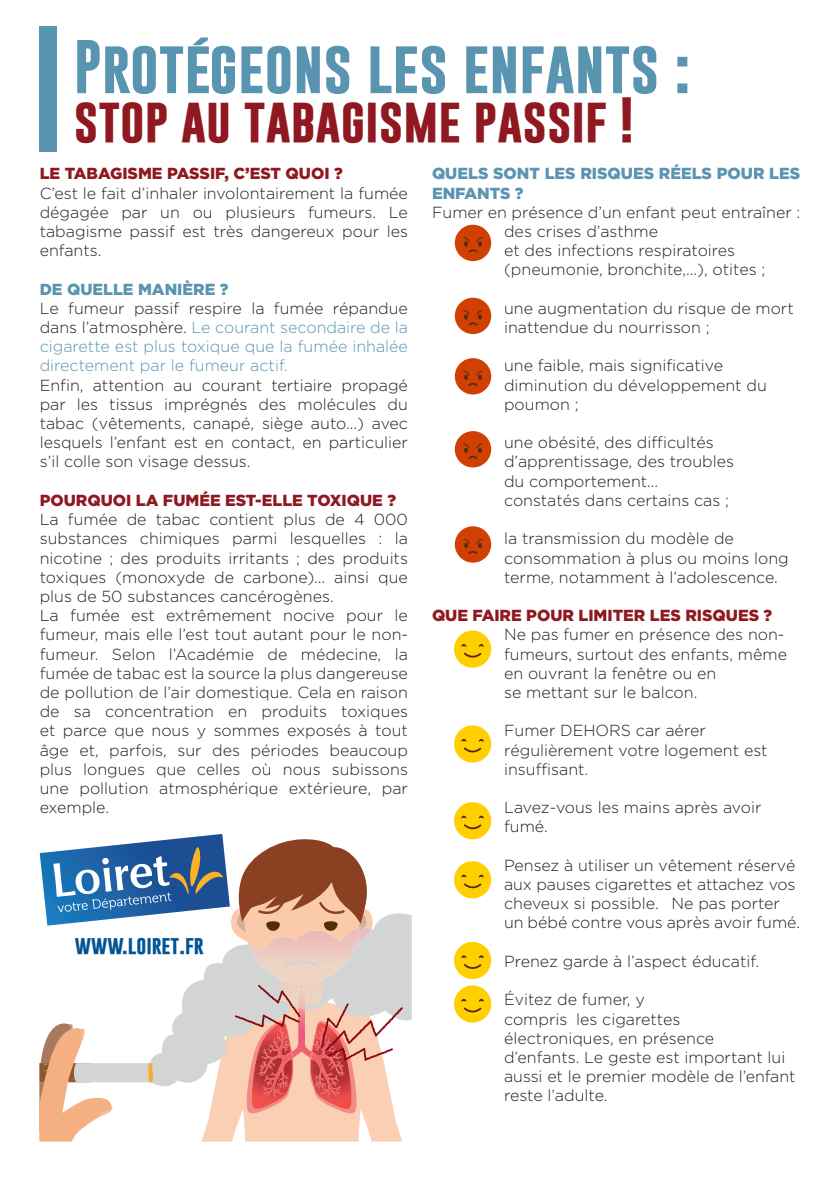
<style>
.page{position:relative;width:840px;height:1191px;background:#fff}
.page>*{position:absolute;margin:0;border:0;box-sizing:border-box;transform-origin:0 0}
.TITRE_MOT_BIG{font:700 54.4px "Gobold";color:#5994b1}
.TITRE_MOT_BIG-2{font:700 46.2px "Gobold";color:#901820}
.t1{font:700 18.8px "Gobold";color:#005495}
.t2{font:300 16px/19.2px "Gotham";color:#231f20}
.t3{font:300 16px/19.2px "Gotham";color:#5994b1;text-align:justify}
.t4{font:900 16px "Gotham";color:#901820}
.t5{font:900 16px/19.2px "Gotham";color:#5994b1}
.s1{color:#231f20}
</style>
<div class="page">
<svg style="left:153px;top:913px;width:258px;height:173px"></svg>
<img style="left:248px;top:951px;width:110px;height:33px">
<svg style="left:283px;top:960px;width:36px;height:7px"></svg>
<svg style="left:39px;top:1023px;width:114px;height:118px"></svg>
<svg style="left:181px;top:984px;width:230px;height:157px;background:#e8bdb3"></svg>
<div style="left:40px;top:27px;width:17px;height:125px;background:#5994b1"></div>
<div style="left:454px;top:225px;width:37px;height:36px;background:#d14003;border-radius:50%"></div>
<svg style="left:463px;top:237px;width:19px;height:16px"></svg>
<div style="left:454px;top:298px;width:37px;height:36px;background:#d14003;border-radius:50%"></div>
<svg style="left:463px;top:310px;width:19px;height:15px"></svg>
<div style="left:454px;top:358px;width:37px;height:36px;background:#d14003;border-radius:50%"></div>
<svg style="left:463px;top:371px;width:19px;height:15px"></svg>
<div style="left:454px;top:431px;width:37px;height:36px;background:#d14003;border-radius:50%"></div>
<svg style="left:463px;top:443px;width:19px;height:16px"></svg>
<div style="left:454px;top:630px;width:37px;height:37px;background:#ffcf00;border-radius:50%"></div>
<svg style="left:461px;top:644px;width:22px;height:13px"></svg>
<div style="left:454px;top:725px;width:37px;height:37px;background:#ffcf00;border-radius:50%"></div>
<svg style="left:464px;top:747px;width:17px;height:5px"></svg>
<div style="left:454px;top:802px;width:37px;height:37px;background:#ffcf00;border-radius:50%"></div>
<svg style="left:461px;top:815px;width:5px;height:3px"></svg>
<svg style="left:464px;top:824px;width:17px;height:5px"></svg>
<div style="left:454px;top:861px;width:37px;height:37px;background:#ffcf00;border-radius:50%"></div>
<svg style="left:464px;top:883px;width:17px;height:5px"></svg>
<div style="left:454px;top:942px;width:37px;height:37px;background:#ffcf00;border-radius:50%"></div>
<svg style="left:461px;top:955px;width:5px;height:3px"></svg>
<svg style="left:464px;top:964px;width:17px;height:5px"></svg>
<div style="left:454px;top:985px;width:37px;height:37px;background:#ffcf00;border-radius:50%"></div>
<svg style="left:464px;top:1007px;width:17px;height:5px"></svg>
<div style="left:454px;top:526px;width:37px;height:36px;background:#d14003;border-radius:50%"></div>
<svg style="left:463px;top:539px;width:19px;height:15px"></svg>
<svg style="left:40px;top:834px;width:334px;height:117px"></svg>
<p class="TITRE_MOT_BIG" style="left:74px;top:31px;width:618px">Protégeons les enfants :</p>
<p class="TITRE_MOT_BIG-2" style="left:74px;top:89px;width:561px">stop au tabagisme passif !</p>
<p class="t4" style="left:40px;top:164px;width:304px">LE TABAGISME PASSIF, C’EST QUOI ?</p>
<p class="t2" style="left:40px;top:183px;width:369px;text-align:justify">C’est le fait d’inhaler involontairement la fumée dégagée par un ou plusieurs fumeurs. Le tabagisme passif est très dangereux pour les enfants.</p>
<p class="t5" style="left:40px;top:279px;width:190px">DE QUELLE MANIÈRE ?</p>
<p class="t3" style="left:40px;top:298px;width:369px"><span class="s1">Le fumeur passif respire la fumée répandue dans l’atmosphère.</span> Le courant secondaire de la cigarette est plus toxique que la fumée inhalée directement par le fumeur actif.</p>
<p class="t2" style="left:40px;top:375px;width:369px;text-align:justify">Enfin, attention au courant tertiaire propagé par les tissus imprégnés des molécules du tabac (vêtements, canapé, siège auto...) avec lesquels l’enfant est en contact, en particulier s’il colle son visage dessus.</p>
<p class="t4" style="left:40px;top:491px;width:357px">POURQUOI LA FUMÉE EST-ELLE TOXIQUE ?</p>
<p class="t2" style="left:40px;top:509px;width:369px;text-align:justify">La fumée de tabac contient plus de 4 000 substances chimiques parmi lesquelles : la nicotine ; des produits irritants ; des produits toxiques (monoxyde de carbone)... ainsi que plus de 50 substances cancérogènes.</p>
<p class="t2" style="left:40px;top:605px;width:369px;text-align:justify">La fumée est extrêmement nocive pour le fumeur, mais elle l’est tout autant pour le non&shy;fumeur. Selon l’Académie de médecine, la fumée de tabac est la source la plus dangereuse de pollution de l’air domestique. Cela en raison de sa concentration en produits toxiques et parce que nous y sommes exposés à tout âge et, parfois, sur des périodes beaucoup plus longues que celles où nous subissons une pollution atmosphérique extérieure, par exemple.</p>
<p class="t5" style="left:432px;top:164px;width:369px">QUELS SONT LES RISQUES RÉELS POUR LES<br>ENFANTS ?</p>
<p class="t2" style="left:432px;top:202px;width:369px">Fumer en présence d’un enfant peut entraîner :</p>
<p class="t2" style="left:504px;top:221px;width:232px">des crises d’asthme<br>et des infections respiratoires</p>
<p class="t2" style="left:504px;top:260px;width:262px">(pneumonie, bronchite,...), otites ;</p>
<p class="t2" style="left:504px;top:298px;width:291px">une augmentation du risque de mort inattendue du nourrisson ;</p>
<p class="t2" style="left:504px;top:356px;width:264px">une faible, mais significative diminution du développement du poumon ;</p>
<p class="t2" style="left:504px;top:433px;width:231px">une obésité, des difficultés d’apprentissage, des troubles du comportement...</p>
<p class="t2" style="left:504px;top:490px;width:226px">constatés dans certains cas ;</p>
<p class="t2" style="left:504px;top:529px;width:286px">la transmission du modèle de consommation à plus ou moins long terme, notamment à l’adolescence.</p>
<p class="t4" style="left:432px;top:606px;width:341px">QUE FAIRE POUR LIMITER LES RISQUES ?</p>
<p class="t2" style="left:504px;top:625px;width:284px">Ne pas fumer en présence des non&shy;fumeurs, surtout des enfants, même en ouvrant la fenêtre ou en<br>se mettant sur le balcon.</p>
<p class="t2" style="left:504px;top:721px;width:265px">Fumer DEHORS car aérer régulièrement votre logement est insuffisant.</p>
<p class="t2" style="left:504px;top:797px;width:259px">Lavez-vous les mains après avoir fumé.</p>
<p class="t2" style="left:504px;top:855px;width:297px">Pensez à utiliser un vêtement réservé aux pauses cigarettes et attachez vos cheveux si possible. Ne pas porter un bébé contre vous après avoir fumé.</p>
<p class="t2" style="left:504px;top:951px;width:256px">Prenez garde à l’aspect éducatif.</p>
<p class="t2" style="left:504px;top:989px;width:293px">Évitez de fumer, y<br>compris les cigarettes<br>électroniques, en présence<br>d’enfants. Le geste est important lui aussi et le premier modèle de l’enfant reste l’adulte.</p>
<p class="t1" style="left:75px;top:932px;width:131px">www.loiret.fr</p>
</div>
